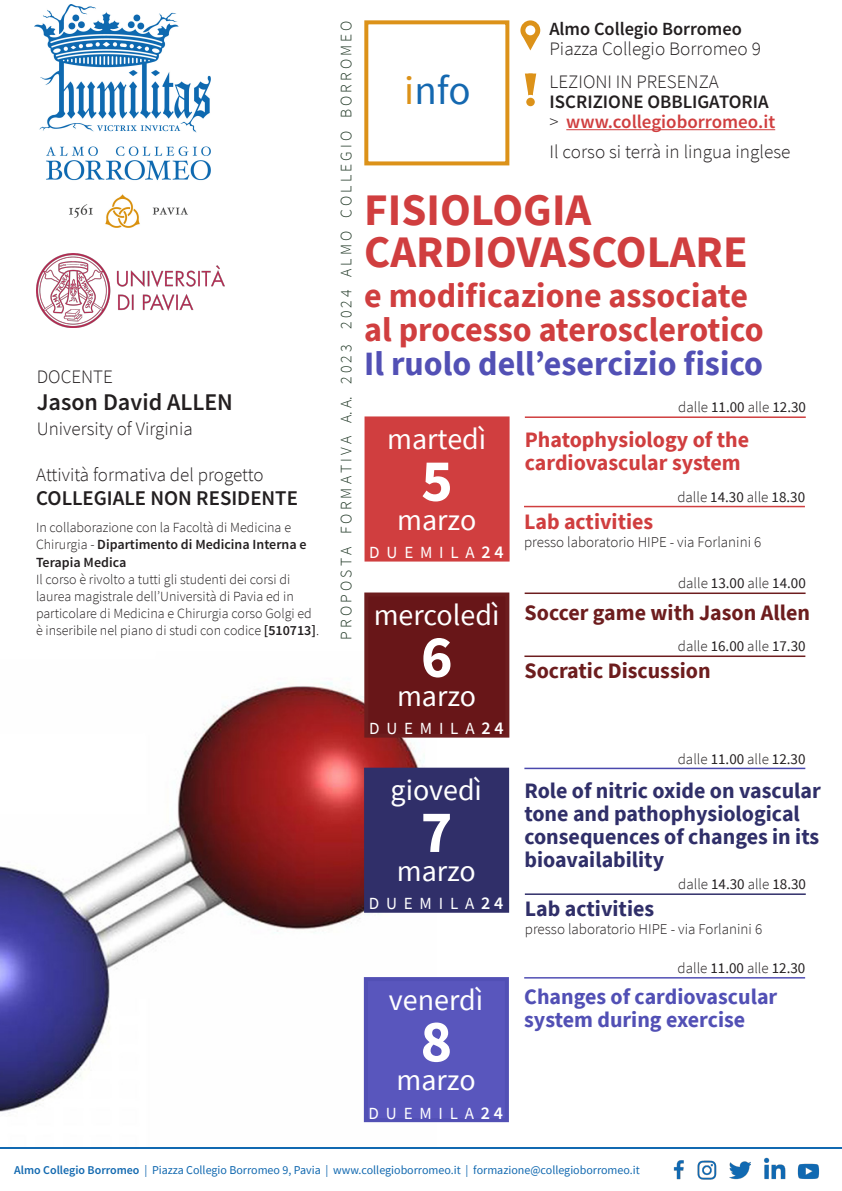
<style>
.page{position:relative;width:842px;height:1191px;background:#fff}
.page>*{position:absolute;margin:0;border:0;box-sizing:border-box;transform-origin:0 0}
.t1{font:700 60px "Source Sans Pro";color:#fff}
.t2{font:700 45px "Source Sans Pro";color:#d03e3f}
.t3{font:41px "Source Sans Pro";color:#1468b0}
.t4{font:700 34px "Source Sans Pro";color:#d03e3f}
.t5{font:700 34px "Source Sans Pro";color:#5250b5}
.t6{font:30px "Source Sans Pro";color:#fff}
.t7{font:600 24px "Source Sans Pro";color:#231f20}
.t8{font:700 22px/23px "Source Sans Pro";color:#302f69}
.t9{font:700 22px/23px "Source Sans Pro";color:#d03e3f}
.t10{font:700 22px/23px "Source Sans Pro";color:#5250b5}
.t11{font:700 22px "Source Sans Pro";color:#6d1d1e}
.t12{font:600 21px "Source Sans Pro";color:#231f20}
.t13{font:300 19px "Source Sans Pro";color:#231f20}
.t14{font:600 19px "Source Sans Pro";color:#d03e3f}
.t15{font:600 19px "Source Sans Pro";color:#231f20}
.t16{font:600 18.6px "Source Sans Pro";color:#231f20}
.t17{font:17px "Source Sans Pro";color:#fff}
.t18{font:300 16px "Source Sans Pro";color:#233a28}
.t19{font:15px "Source Sans Pro";color:#231f20}
.t20{font:300 15px "Source Sans Pro";color:#231f20}
.t21{font:300 14px/17px "Source Sans Pro";color:#231f20}
.t22{font:12px "Source Sans Pro";color:#1269b0}
.s1{font-weight:600}
.s2{color:#dc9219}
.s3{font-weight:300;color:#231f20}
.s4{font-weight:600;font-size:18px}
.s5{font-weight:300}
</style>
<div class="page">
<img style="left:0;top:682px;width:437px;height:441px">
<img style="left:673px;top:1160px;width:11px;height:20px">
<img style="left:697px;top:1160px;width:20px;height:20px">
<img style="left:729px;top:1161px;width:22px;height:19px">
<img style="left:764px;top:1157px;width:22px;height:23px">
<img style="left:797px;top:1163px;width:22px;height:16px">
<hr style="left:0;top:1146px;width:842px;height:2px;background:#1169b1">
<div style="left:364px;top:20px;width:145px;height:145px;background:#fff;border:4px solid #dc9219"></div>
<img style="left:36px;top:254px;width:189px;height:74px">
<div style="left:364px;top:416px;width:146px;height:145px;background:#d03e3f;border:4px solid #d03e3f"></div>
<hr style="left:525px;top:416px;width:281px;height:2px;background:#d03e3f">
<img style="left:34px;top:5px;width:176px;height:223px">
<svg style="left:520px;top:20px;width:20px;height:20px"></svg>
<svg style="left:522px;top:36px;width:16px;height:14px"></svg>
<div style="left:525px;top:25px;width:10px;height:10px;background:#fff;border-radius:50%"></div>
<hr style="left:566px;top:129px;width:209px;height:1px;background:#d03e3f">
<svg style="left:525px;top:74px;width:11px;height:21px"></svg>
<div style="left:526px;top:98px;width:9px;height:8px;background:#dc9219;border-radius:50%"></div>
<div style="left:364px;top:592px;width:145px;height:145px;background:#681618;border:4px solid #6d1d1e"></div>
<hr style="left:525px;top:592px;width:280px;height:2px;background:#6d1d1e">
<hr style="left:524px;top:655px;width:281px;height:2px;background:#6d1d1e">
<div style="left:364px;top:767px;width:145px;height:145px;background:#302f69"></div>
<hr style="left:524px;top:767px;width:281px;height:2px;background:#4a48ad">
<div style="left:364px;top:977px;width:145px;height:145px;background:#5956bd"></div>
<hr style="left:524px;top:977px;width:281px;height:1px;background:#5250b5">
<hr style="left:524px;top:506px;width:281px;height:1px;background:#d03e3f">
<hr style="left:525px;top:893px;width:281px;height:2px;background:#302f69">
<p class="t13" style="left:37px;top:365px;width:78px">DOCENTE</p>
<p class="t7" style="left:37px;top:387px;width:198px">Jason David ALLEN</p>
<p class="t13" style="left:37px;top:417px;width:157px">University of Virginia</p>
<p class="t13" style="left:36px;top:463px;width:229px">Attività formativa del progetto</p>
<p class="t12" style="left:36px;top:485px;width:263px">COLLEGIALE NON RESIDENTE</p>
<p class="t21" style="left:36px;top:519px;width:272px">In collaborazione con la Facoltà di Medicina e<br>Chirurgia - <span class="s1">Dipartimento di Medicina Interna e<br>Terapia Medica</span></p>
<p class="t21" style="left:36px;top:570px;width:285px">Il corso è rivolto a tutti gli studenti dei corsi di laurea magistrale dell’Università di Pavia ed in particolare di Medicina e Chirurgia corso Golgi ed è inseribile nel piano di studi con codice <span class="s1">[510713]</span>.</p>
<p class="t18" style="left:336px;top:639px;width:621px;rotate:-90deg">P R O P O S T A F O R M A T I V A A. A. 2 0 2 3 2 0 2 4 A L M O C O L L E G I O B O R R O M E O</p>
<p class="t3" style="left:404px;top:65px;width:68px"><span class="s2">i</span>nfo</p>
<p class="t16" style="left:549px;top:17px;width:194px">Almo Collegio Borromeo</p>
<p class="t13" style="left:549px;top:37px;width:213px">Piazza Collegio Borromeo 9</p>
<p class="t13" style="left:550px;top:70px;width:171px">LEZIONI IN PRESENZA</p>
<p class="t15" style="left:550px;top:89px;width:221px">ISCRIZIONE OBBLIGATORIA</p>
<p class="t14" style="left:550px;top:109px;width:227px"><span class="s3">&gt;</span> www.collegioborromeo.it</p>
<p class="t13" style="left:550px;top:140px;width:242px">Il corso si terrà in lingua inglese</p>
<p class="t2" style="left:364px;top:179px;width:228px">FISIOLOGIA</p>
<p class="t2" style="left:364px;top:221px;width:385px">CARDIOVASCOLARE</p>
<p class="t4" style="left:364px;top:272px;width:385px">e modificazione associate</p>
<p class="t4" style="left:364px;top:306px;width:401px">al processo aterosclerotico</p>
<p class="t5" style="left:364px;top:340px;width:400px">Il ruolo dell’esercizio fisico</p>
<p class="t6" style="left:387px;top:420px;width:101px">martedì</p>
<p class="t1" style="left:421px;top:440px;width:33px">5</p>
<p class="t6" style="left:397px;top:500px;width:80px">marzo</p>
<p class="t17" style="left:369px;top:541px;width:136px">D U E M I L A <span class="s4">2 4</span></p>
<p class="t6" style="left:374px;top:596px;width:127px">mercoledì</p>
<p class="t1" style="left:421px;top:616px;width:33px">6</p>
<p class="t6" style="left:397px;top:676px;width:80px">marzo</p>
<p class="t17" style="left:369px;top:717px;width:136px">D U E M I L A <span class="s4">2 4</span></p>
<p class="t6" style="left:391px;top:771px;width:93px">giovedì</p>
<p class="t1" style="left:421px;top:791px;width:33px">7</p>
<p class="t6" style="left:397px;top:851px;width:80px">marzo</p>
<p class="t17" style="left:369px;top:892px;width:136px">D U E M I L A <span class="s4">2 4</span></p>
<p class="t6" style="left:389px;top:980px;width:96px">venerdì</p>
<p class="t1" style="left:420px;top:1000px;width:33px">8</p>
<p class="t6" style="left:397px;top:1061px;width:80px">marzo</p>
<p class="t17" style="left:369px;top:1102px;width:136px">D U E M I L A <span class="s4">2 4</span></p>
<p class="t19" style="left:678px;top:398px;width:129px"><span class="s5">dalle</span> 11.00 <span class="s5">alle</span> 12.30</p>
<p class="t9" style="left:525px;top:427px;width:226px">Phatophysiology of the cardiovascular system</p>
<p class="t19" style="left:677px;top:487px;width:129px"><span class="s5">dalle</span> 14.30 <span class="s5">alle</span> 18.30</p>
<p class="t9" style="left:524px;top:509px;width:131px">Lab activities</p>
<p class="t20" style="left:524px;top:532px;width:239px">presso laboratorio HIPE - via Forlanini 6</p>
<p class="t19" style="left:678px;top:574px;width:129px"><span class="s5">dalle</span> 13.00 <span class="s5">alle</span> 14.00</p>
<p class="t11" style="left:525px;top:597px;width:287px">Soccer game with Jason Allen</p>
<p class="t19" style="left:678px;top:637px;width:129px"><span class="s5">dalle</span> 16.00 <span class="s5">alle</span> 17.30</p>
<p class="t11" style="left:524px;top:656px;width:188px">Socratic Discussion</p>
<p class="t19" style="left:678px;top:749px;width:129px"><span class="s5">dalle</span> 11.00 <span class="s5">alle</span> 12.30</p>
<p class="t8" style="left:524px;top:778px;width:298px">Role of nitric oxide on vascular tone and pathophysiological consequences of changes in its bioavailability</p>
<p class="t19" style="left:678px;top:875px;width:129px"><span class="s5">dalle</span> 14.30 <span class="s5">alle</span> 18.30</p>
<p class="t8" style="left:525px;top:897px;width:131px">Lab activities</p>
<p class="t20" style="left:525px;top:920px;width:239px">presso laboratorio HIPE - via Forlanini 6</p>
<p class="t19" style="left:678px;top:958px;width:129px"><span class="s5">dalle</span> 11.00 <span class="s5">alle</span> 12.30</p>
<p class="t10" style="left:524px;top:985px;width:255px">Changes of cardiovascular system during exercise</p>
<p class="t22" style="left:14px;top:1162px;width:627px"><span class="s1">Almo Collegio Borromeo</span> | Piazza Collegio Borromeo 9, Pavia | www.collegioborromeo.it | formazione@collegioborromeo.it</p>
</div>
